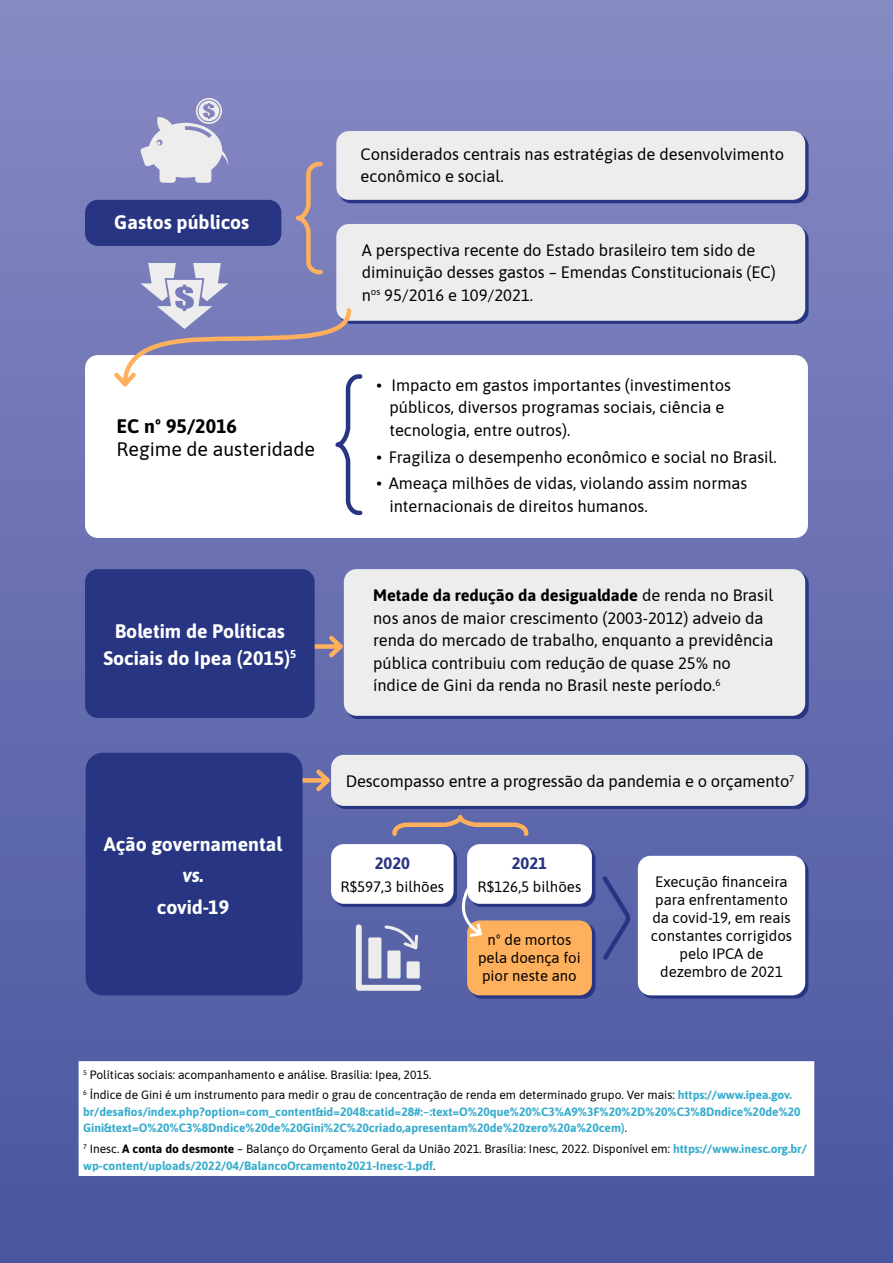
<style>
.page{position:relative;width:893px;height:1263px;background:#fff}
.page>*{position:absolute;margin:0;border:0;box-sizing:border-box;transform-origin:0 0}
.Texto_em_box_menor_e{font:700 19.5px/27px "Asap";color:#fff;text-align:center}
.Texto_em_box_menor_e-2{font:19.5px "Asap";color:#000}
.texto_10pt{font:700 19.5px "Asap";color:#fff}
.Texto_em_box_menor_e-3{font:700 19.5px "Asap";color:#000}
.Texto_em_box_menor_e-4{font:italic 700 19.5px "Asap";color:#fff}
.Texto_em_box_menor_e-5{font:16.5px/22.5px "Asap";color:#000}
.texto_10pt-2{font:16.5px/22.5px "Asap";color:#000}
.texto_10pt-3{font:700 16.5px "Asap";color:#283583}
.texto_10pt-4{font:15px/18px "Asap";color:#000;text-align:center}
.nota_rodape{font:700 12px/16.5px "Asap";color:#38adce}
.nota_rodape-2{font:12px "Asap";color:#000}
.s1{font-weight:700}
.s2{font-weight:400;color:#000}
.s3{color:#000}
</style>
<div class="page">
<div style="left:0;top:0;width:893px;height:1263px;background:linear-gradient(to bottom,#8788c2,#48569f)"></div>
<svg style="left:76px;top:1059px;width:740px;height:119px"></svg>
<div style="left:347px;top:572px;width:462px;height:147px;background:#283583"></div>
<div style="left:344px;top:569px;width:461px;height:147px;background:#ededed;border-radius:13px"></div>
<div style="left:85px;top:200px;width:196px;height:46px;background:#283583;border-radius:13px"></div>
<div style="left:339px;top:134px;width:469px;height:69px;background:#283583"></div>
<div style="left:336px;top:131px;width:469px;height:69px;background:#ededed;border-radius:13px"></div>
<div style="left:339px;top:227px;width:469px;height:97px;background:#283583"></div>
<div style="left:336px;top:224px;width:469px;height:97px;background:#ededed;border-radius:13px"></div>
<div style="left:334px;top:758px;width:474px;height:51px;background:#283583"></div>
<div style="left:331px;top:755px;width:474px;height:51px;background:#ededed;border-radius:13px"></div>
<div style="left:85px;top:355px;width:723px;height:183px;background:#fff;border-radius:13px"></div>
<svg style="left:390px;top:812px;width:141px;height:26px;background:#7a749c"></svg>
<div style="left:334px;top:847px;width:123px;height:60px;background:#283583"></div>
<div style="left:331px;top:844px;width:123px;height:60px;background:#fff;border-radius:13px"></div>
<div style="left:470px;top:847px;width:125px;height:60px;background:#283583"></div>
<div style="left:467px;top:844px;width:125px;height:60px;background:#fff;border-radius:13px"></div>
<svg style="left:470px;top:923px;width:125px;height:76px"></svg>
<div style="left:467px;top:920px;width:125px;height:75px;background:#ffb05c;border-radius:13px"></div>
<svg style="left:641px;top:859px;width:167px;height:139px"></svg>
<div style="left:638px;top:856px;width:167px;height:139px;background:#fff;border-radius:13px"></div>
<svg style="left:599px;top:872px;width:35px;height:92px;background:#525da3"></svg>
<svg style="left:458px;top:880px;width:26px;height:59px"></svg>
<div style="left:315px;top:644px;width:25px;height:5px;background:#ffb05c"></div>
<svg style="left:325px;top:631px;width:19px;height:30px"></svg>
<div style="left:293px;top:778px;width:35px;height:5px;background:#ffb05c"></div>
<svg style="left:312px;top:765px;width:20px;height:30px"></svg>
<div style="left:85px;top:569px;width:230px;height:149px;background:#283583;border-radius:13px"></div>
<div style="left:86px;top:753px;width:217px;height:242px;background:#283583;border-radius:17px"></div>
<svg style="left:356px;top:924px;width:65px;height:67px;background:#9da3c7"></svg>
<svg style="left:110px;top:98px;width:255px;height:418px"></svg>
<p class="texto_10pt" style="left:114px;top:208px;width:136px">Gastos públicos</p>
<p class="Texto_em_box_menor_e-3" style="left:117px;top:413px;width:122px">EC nº 95/2016</p>
<p class="Texto_em_box_menor_e-2" style="left:117px;top:436px;width:200px">Regime de austeridade</p>
<p class="Texto_em_box_menor_e" style="left:103px;top:617px;width:194px">Boletim de Políticas<br>Sociais do Ipea (2015)<sup>5</sup></p>
<p class="texto_10pt-2" style="left:361px;top:142px;width:425px">Considerados centrais nas estratégias de desenvolvimento econômico e social.</p>
<p class="texto_10pt-2" style="left:362px;top:238px;width:416px">A perspectiva recente do Estado brasileiro tem sido de diminuição desses gastos – Emendas Constitucionais (EC) n<sup>os</sup> 95/2016 e 109/2021.</p>
<p class="Texto_em_box_menor_e-5" style="left:389px;top:373px;width:343px;text-indent:-13px">• Impacto em gastos importantes (investimentos públicos, diversos programas sociais, ciência e tecnologia, entre outros).</p>
<p class="Texto_em_box_menor_e-5" style="left:377px;top:445px;width:402px">• Fragiliza o desempenho econômico e social no Brasil.</p>
<p class="Texto_em_box_menor_e-5" style="left:389px;top:471px;width:359px;text-indent:-13px">• Ameaça milhões de vidas, violando assim normas internacionais de direitos humanos.</p>
<p class="Texto_em_box_menor_e-5" style="left:373px;top:583px;width:402px"><span class="s1">Metade da redução da desigualdade</span> de renda no Brasil nos anos de maior crescimento (2003-2012) adveio da renda do mercado de trabalho, enquanto a previdência pública contribuiu com redução de quase 25% no índice de Gini da renda no Brasil neste período.<sup>6</sup></p>
<p class="Texto_em_box_menor_e" style="left:104px;top:830px;width:180px">Ação governamental</p>
<p class="Texto_em_box_menor_e-4" style="left:182px;top:862px;width:23px">vs.</p>
<p class="Texto_em_box_menor_e" style="left:157px;top:892px;width:74px">covid-19</p>
<p class="Texto_em_box_menor_e-5" style="left:346px;top:769px;width:450px">Descompasso entre a progressão da pandemia e o orçamento<sup>7</sup></p>
<p class="texto_10pt-3" style="left:375px;top:852px;width:37px">2020</p>
<p class="texto_10pt-4" style="left:341px;top:877px;width:105px">R$597,3 bilhões</p>
<p class="texto_10pt-3" style="left:512px;top:852px;width:37px">2021</p>
<p class="texto_10pt-4" style="left:478px;top:877px;width:105px">R$126,5 bilhões</p>
<p class="texto_10pt-4" style="left:478px;top:929px;width:104px">nº de mortos pela doença foi pior neste ano</p>
<p class="texto_10pt-4" style="left:651px;top:872px;width:143px">Execução financeira para enfrentamento da covid-19, em reais constantes corrigidos pelo IPCA de dezembro de 2021</p>
<p class="nota_rodape-2" style="left:83px;top:1066px;width:350px"><sup>5</sup> Políticas sociais: acompanhamento e análise. Brasília: Ipea, 2015.</p>
<p class="nota_rodape" style="left:83px;top:1086px;width:719px"><sup>6</sup> <span class="s2">Índice de Gini é um instrumento para medir o grau de concentração de renda em determinado grupo. Ver mais:</span> https://www.ipea.gov. br/desafios/index.php?option=com_content&amp;id=2048:catid=28#:~:text=O%20que%20%C3%A9%3F%20%2D%20%C3%8Dndice%20de%20<br>Gini&amp;text=O%20%C3%8Dndice%20de%20Gini%2C%20criado,apresentam%20de%20zero%20a%20cem)<span class="s2">.</span></p>
<p class="nota_rodape" style="left:83px;top:1140px;width:725px"><sup>7</sup> <span class="s2">Inesc.</span> <span class="s3">A conta do desmonte</span> <span class="s2">– Balanço do Orçamento Geral da União 2021. Brasília: Inesc, 2022. Disponível em:</span> https://www.inesc.org.br/ wp-content/uploads/2022/04/BalancoOrcamento2021-Inesc-1.pdf<span class="s2">.</span></p>
</div>
